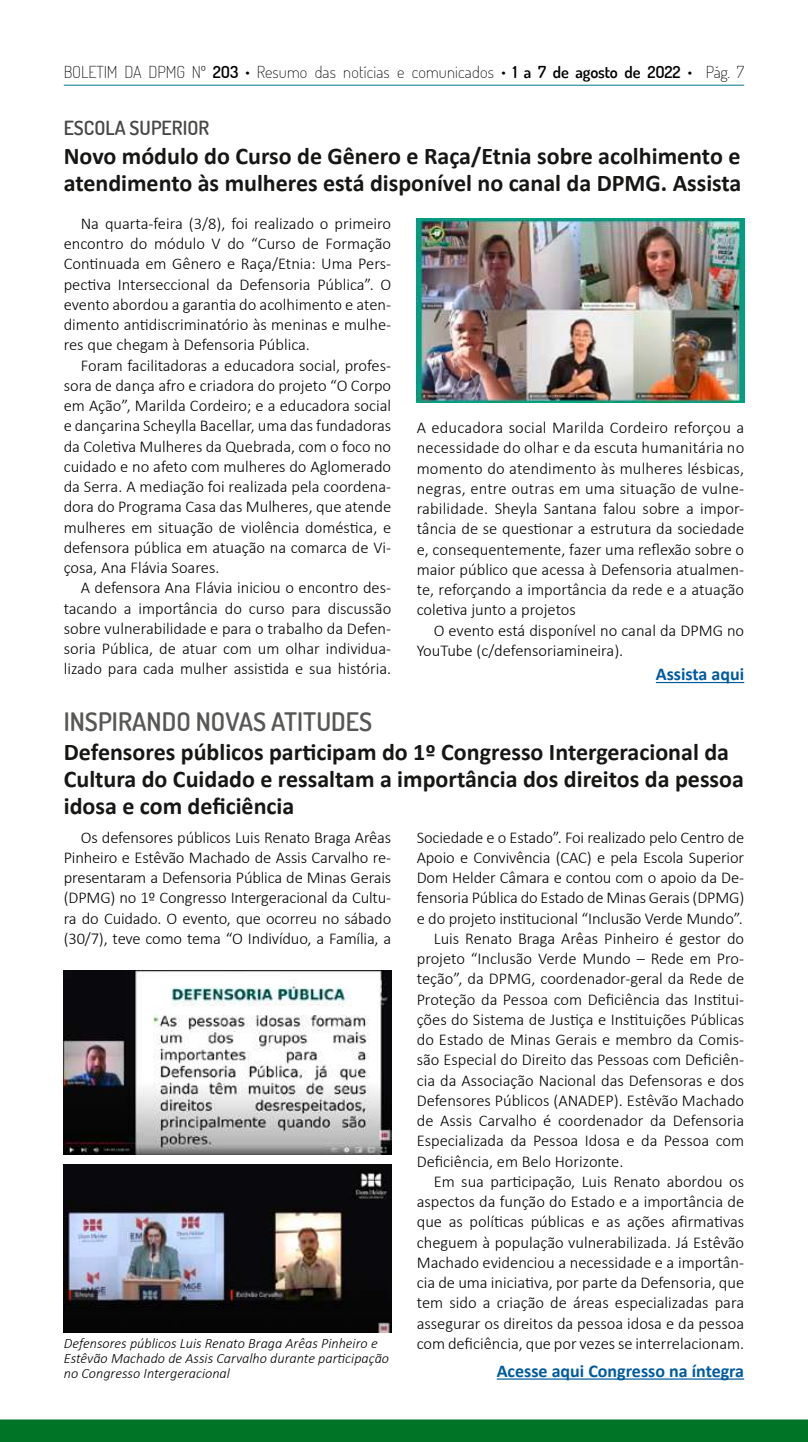
<style>
.page{position:relative;width:808px;height:1442px;background:#fff}
.page>*{position:absolute;margin:0;border:0;box-sizing:border-box;transform-origin:0 0}
.t1{font:600 25.5px "Dosis";color:#575756}
.t2{font:700 24px/27px "Calibri";color:#161615}
.t3{font:600 19.5px "Dosis";color:#494847}
.t4{font:700 18px "Calibri";color:#005a9f}
.t5{font:300 16.5px/20.2px "Calibri";color:#000;text-align:justify}
.t6{font:200 16.5px "Dosis";letter-spacing:.01em;color:#000}
.t7{font:italic 300 14.25px/15px "Calibri";color:#000}
.s1{font-weight:600}
</style>
<div class="page">
<div style="left:0;top:1419px;width:808px;height:22px;background:#007426"></div>
<hr style="left:64px;top:85px;width:680px;height:1px;background:#00768a">
<img style="left:417px;top:218px;width:327px;height:184px">
<hr style="left:656px;top:682px;width:88px;height:1px;background:#005a9f">
<hr style="left:497px;top:1378px;width:247px;height:1px;background:#005a9f">
<img style="left:64px;top:970px;width:327px;height:184px">
<img style="left:64px;top:1164px;width:327px;height:168px">
<p class="t6" style="left:64px;top:61px;width:682px">BOLETIM DA DPMG Nº <span class="s1">2O3</span> • Resumo das notícias e comunicados • <span class="s1">1 a 7 de agosto de 2O22</span> • Pág. 7</p>
<p class="t3" style="left:64px;top:115px;width:147px">ESCOLA SUPERIOR</p>
<h2 class="t2" style="left:64px;top:142px;width:679px">Novo módulo do Curso de Gênero e Raça/Etnia sobre acolhimento e atendimento às mulheres está disponível no canal da DPMG. Assista</h2>
<p class="t5" style="left:64px;top:213px;width:329px;text-indent:17px">Na quarta-feira (3/8), foi realizado o primeiro encontro do módulo V do “Curso de Formação Continuada em Gênero e Raça/Etnia: Uma Pers&shy;pectiva Interseccional da Defensoria Pública”. O evento abordou a garantia do acolhimento e aten&shy;dimento antidiscriminatório às meninas e mulhe&shy;res que chegam à Defensoria Pública.</p>
<p class="t5" style="left:64px;top:355px;width:329px;text-indent:17px">Foram facilitadoras a educadora social, profes&shy;sora de dança afro e criadora do projeto “O Corpo em Ação”, Marilda Cordeiro; e a educadora social e dançarina Scheylla Bacellar, uma das fundadoras da Coletiva Mulheres da Quebrada, com o foco no cuidado e no afeto com mulheres do Aglomerado da Serra. A mediação foi realizada pela coordena&shy;dora do Programa Casa das Mulheres, que atende mulheres em situação de violência doméstica, e defensora pública em atuação na comarca de Vi&shy;çosa, Ana Flávia Soares.</p>
<p class="t5" style="left:64px;top:577px;width:329px;text-indent:17px">A defensora Ana Flávia iniciou o encontro des&shy;tacando a importância do curso para discussão sobre vulnerabilidade e para o trabalho da Defen&shy;soria Pública, de atuar com um olhar individua&shy;lizado para cada mulher assistida e sua história.</p>
<p class="t5" style="left:417px;top:417px;width:329px">A educadora social Marilda Cordeiro reforçou a necessidade do olhar e da escuta humanitária no momento do atendimento às mulheres lésbicas, negras, entre outras em uma situação de vulne&shy;rabilidade. Sheyla Santana falou sobre a impor&shy;tância de se questionar a estrutura da sociedade e, consequentemente, fazer uma reflexão sobre o maior público que acessa à Defensoria atualmen&shy;te, reforçando a importância da rede e a atuação coletiva junto a projetos</p>
<p class="t5" style="left:417px;top:620px;width:329px;text-indent:17px">O evento está disponível no canal da DPMG no<br>YouTube (c/defensoriamineira).</p>
<p class="t4" style="left:656px;top:662px;width:90px">Assista aqui</p>
<h1 class="t1" style="left:64px;top:705px;width:310px">INSPIRANDO NOVAS ATITUDES</h1>
<h2 class="t2" style="left:64px;top:738px;width:682px">Defensores públicos participam do 1º Congresso Intergeracional da<br>Cultura do Cuidado e ressaltam a importância dos direitos da pessoa idosa e com deficiência</h2>
<p class="t5" style="left:417px;top:826px;width:329px">Sociedade e o Estado”. Foi realizado pelo Centro de</p>
<p class="t5" style="left:417px;top:847px;width:329px">Apoio e Convivência (CAC) e pela Escola Superior</p>
<p class="t5" style="left:417px;top:867px;width:329px">Dom Helder Câmara e contou com o apoio da De-</p>
<p class="t5" style="left:417px;top:887px;width:329px">fensoria Pública do Estado de Minas Gerais (DPMG)</p>
<p class="t5" style="left:417px;top:907px;width:328px">e do projeto institucional “Inclusão Verde Mundo”.</p>
<p class="t5" style="left:434px;top:928px;width:312px">Luis Renato Braga Arêas Pinheiro é gestor do</p>
<p class="t5" style="left:417px;top:948px;width:329px">projeto “Inclusão Verde Mundo – Rede em Pro-</p>
<p class="t5" style="left:417px;top:968px;width:329px">teção”, da DPMG, coordenador-geral da Rede de</p>
<p class="t5" style="left:417px;top:988px;width:329px">Proteção da Pessoa com Deficiência das Institui-</p>
<p class="t5" style="left:417px;top:1009px;width:329px">ções do Sistema de Justiça e Instituições Públicas</p>
<p class="t5" style="left:417px;top:1029px;width:329px">do Estado de Minas Gerais e membro da Comis-</p>
<p class="t5" style="left:417px;top:1049px;width:329px">são Especial do Direito das Pessoas com Deficiên-</p>
<p class="t5" style="left:417px;top:1069px;width:329px">cia da Associação Nacional das Defensoras e dos</p>
<p class="t5" style="left:417px;top:1090px;width:329px">Defensores Públicos (ANADEP). Estêvão Machado</p>
<p class="t5" style="left:417px;top:1110px;width:329px">de Assis Carvalho é coordenador da Defensoria</p>
<p class="t5" style="left:417px;top:1130px;width:329px">Especializada da Pessoa Idosa e da Pessoa com</p>
<p class="t5" style="left:417px;top:1150px;width:208px">Deficiência, em Belo Horizonte.</p>
<p class="t5" style="left:434px;top:1171px;width:312px">Em sua participação, Luis Renato abordou os</p>
<p class="t5" style="left:417px;top:1191px;width:329px">aspectos da função do Estado e a importância de</p>
<p class="t5" style="left:417px;top:1211px;width:329px">que as políticas públicas e as ações afirmativas</p>
<p class="t5" style="left:417px;top:1231px;width:329px">cheguem à população vulnerabilizada. Já Estêvão</p>
<p class="t5" style="left:417px;top:1252px;width:329px">Machado evidenciou a necessidade e a importân-</p>
<p class="t5" style="left:417px;top:1272px;width:329px">cia de uma iniciativa, por parte da Defensoria, que</p>
<p class="t5" style="left:417px;top:1292px;width:329px">tem sido a criação de áreas especializadas para</p>
<p class="t5" style="left:417px;top:1312px;width:329px">assegurar os direitos da pessoa idosa e da pessoa</p>
<p class="t5" style="left:417px;top:1333px;width:329px">com deficiência, que por vezes se interrelacionam.</p>
<p class="t4" style="left:497px;top:1358px;width:249px">Acesse aqui Congresso na íntegra</p>
<p class="t5" style="left:64px;top:826px;width:329px;text-indent:17px">Os defensores públicos Luis Renato Braga Arêas Pinheiro e Estêvão Machado de Assis Carvalho re&shy;presentaram a Defensoria Pública de Minas Gerais (DPMG) no 1º Congresso Intergeracional da Cultu&shy;ra do Cuidado. O evento, que ocorreu no sábado (30/7), teve como tema “O Indivíduo, a Família, a</p>
<p class="t7" style="left:64px;top:1335px;width:327px">Defensores públicos Luis Renato Braga Arêas Pinheiro e<br>Estêvão Machado de Assis Carvalho durante participação no Congresso Intergeracional</p>
</div>
